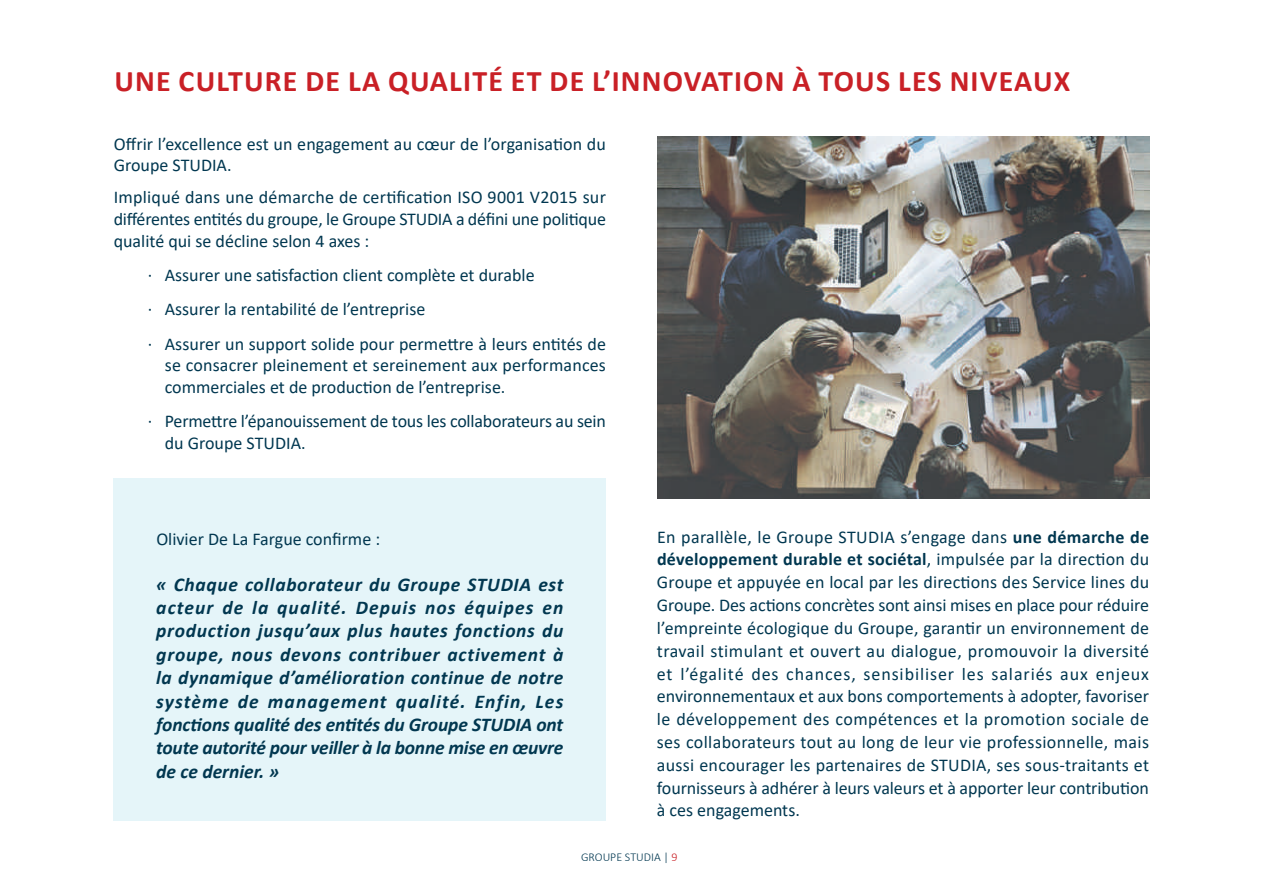
<style>
.page{position:relative;width:1263px;height:893px;background:#fff}
.page>*{position:absolute;margin:0;border:0;box-sizing:border-box;transform-origin:0 0}
.t1{font:700 30px "Calibri";letter-spacing:.04em;color:#c92026}
.t2{font:italic 700 19.5px/23.4px "Calibri";letter-spacing:-.01em;color:#013750;text-align:justify}
.t3{font:18px/22.8px "Calibri";color:#013750}
.t4{font:300 12px "Calibri";color:#013750}
.s1{font-weight:700}
.s2{color:#c92026}
</style>
<div class="page">
<div style="left:114px;top:478px;width:492px;height:343px;background:#e5f5f9"></div>
<img style="left:657px;top:136px;width:492px;height:362px">
<h1 class="t1" style="left:114px;top:59px;width:957px">UNE CULTURE DE LA QUALITÉ ET DE L’INNOVATION À TOUS LES NIVEAUX</h1>
<p class="t3" style="left:114px;top:132px;width:494px;line-height:21.6px">Offrir l’excellence est un engagement au cœur de l’organisation du<br>Groupe STUDIA.</p>
<p class="t3" style="left:114px;top:186px;width:494px;line-height:21.6px;text-align:justify">Impliqué dans une démarche de certification ISO 9001 V2015 sur différentes entités du groupe, le Groupe STUDIA a défini une politique qualité qui se décline selon 4 axes :</p>
<p class="t3" style="left:148px;top:257px;width:460px;line-height:34.3px">· Assurer une satisfaction client complète et durable<br>· Assurer la rentabilité de l’entreprise<br>· Assurer un support solide pour permettre à leurs entités de</p>
<p class="t3" style="left:165px;top:354px;width:443px;line-height:21.6px">se consacrer pleinement et sereinement aux performances commerciales et de production de l’entreprise.</p>
<p class="t3" style="left:165px;top:410px;width:443px;line-height:21.6px;text-indent:-17px">· Permettre l’épanouissement de tous les collaborateurs au sein du Groupe STUDIA.</p>
<p class="t3" style="left:156px;top:528px;width:225px">Olivier De La Fargue confirme :</p>
<p class="t2" style="left:156px;top:572px;width:409px">« Chaque collaborateur du Groupe STUDIA est acteur de la qualité. Depuis nos équipes en production jusqu’aux plus hautes fonctions du groupe, nous devons contribuer activement à la dynamique d’amélioration continue de notre système de management qualité. Enfin, Les fonctions qualité des entités du Groupe STUDIA ont toute autorité pour veiller à la bonne mise en œuvre de ce dernier. »</p>
<p class="t3" style="left:657px;top:525px;width:494px;text-align:justify">En parallèle, le Groupe STUDIA s’engage dans <span class="s1">une démarche de développement durable et sociétal</span>, impulsée par la direction du Groupe et appuyée en local par les directions des Service lines du Groupe. Des actions concrètes sont ainsi mises en place pour réduire l’empreinte écologique du Groupe, garantir un environnement de travail stimulant et ouvert au dialogue, promouvoir la diversité et l’égalité des chances, sensibiliser les salariés aux enjeux environnementaux et aux bons comportements à adopter, favoriser le développement des compétences et la promotion sociale de ses collaborateurs tout au long de leur vie professionnelle, mais aussi encourager les partenaires de STUDIA, ses sous-traitants et fournisseurs à adhérer à leurs valeurs et à apporter leur contribution à ces engagements.</p>
<p class="t4" style="left:581px;top:849px;width:98px">GROUPE STUDIA | <span class="s2">9</span></p>
</div>
